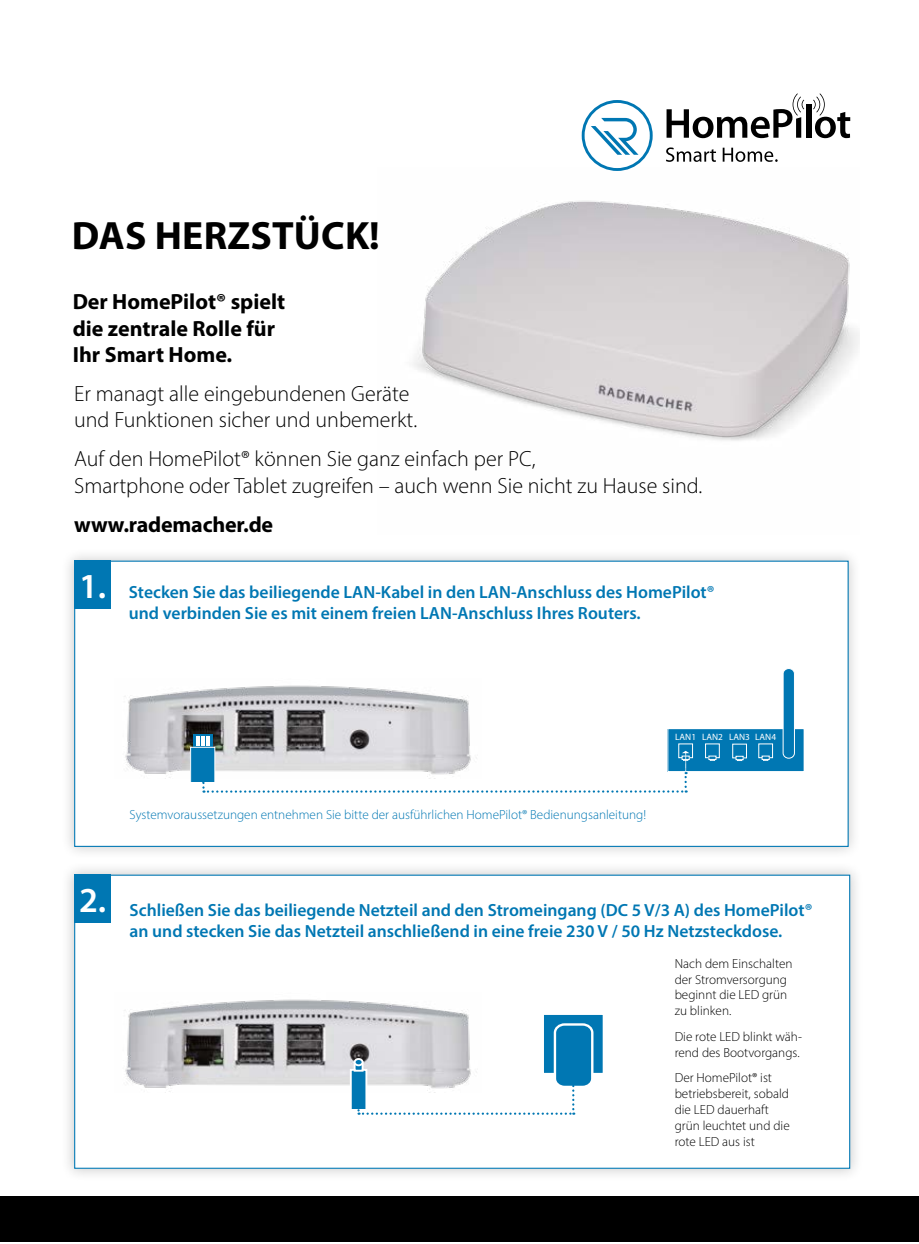
<style>
.page{position:relative;width:919px;height:1244px;background:#fff}
.page>*{position:absolute;margin:0;border:0;box-sizing:border-box;transform-origin:0 0}
.t1{font:700 39.6px "Myriad Pro";letter-spacing:.005em;color:#000}
.t2{font:600 35.32px "Myriad Pro";color:#fff}
.t3{font:300 22.05px/26.3px "Myriad Pro";color:#000}
.t4{font:700 22.05px/26.3px "Myriad Pro";color:#000}
.t5{font:600 17.55px/21.2px "Myriad Pro";color:#0077b3}
.t6{font:300 13.28px/15.8px "Myriad Pro";color:#000}
.t7{font:300 13.28px "Myriad Pro";color:#0077b3}
.t8{font:9.22px "Myriad Pro";color:#fff}
</style>
<div class="page">
<div style="left:0;top:1196px;width:918px;height:46px;background:#000"></div>
<div style="left:61px;top:861px;width:802px;height:321px;background:#000;opacity:.2"></div>
<div style="left:75px;top:875px;width:774px;height:293px;background:#fff"></div>
<img style="left:124px;top:999px;width:345px;height:93px">
<div style="left:61px;top:547px;width:800px;height:313px;background:#000;opacity:.2"></div>
<div style="left:75px;top:561px;width:773px;height:285px;background:#fff"></div>
<img style="left:413px;top:201px;width:446px;height:240px">
<img style="left:124px;top:685px;width:346px;height:93px">
<div style="left:542px;top:1014px;width:62px;height:60px;background:#0077b3"></div>
<div style="left:541px;top:1012px;width:64px;height:63px;border:2px solid #fff"></div>
<svg style="left:350px;top:1023px;width:243px;height:92px"></svg>
<svg style="left:193px;top:734px;width:19px;height:13px"></svg>
<div style="left:191px;top:747px;width:24px;height:35px;background:#0077b3"></div>
<div style="left:190px;top:747px;width:25px;height:35px;border:1px solid #fff"></div>
<svg style="left:196px;top:736px;width:13px;height:9px"></svg>
<div style="left:667px;top:728px;width:137px;height:43px;background:#0077b3"></div>
<div style="left:667px;top:728px;width:137px;height:44px;border:1px solid #fff"></div>
<div style="left:783px;top:668px;width:11px;height:90px;background:#0077b3;border-radius:5px"></div>
<div style="left:782px;top:668px;width:12px;height:90px;border:1px solid #fff;border-radius:5px"></div>
<div style="left:705px;top:744px;width:14px;height:14px;border:1px solid #fff"></div>
<svg style="left:708px;top:756px;width:8px;height:4px"></svg>
<div style="left:732px;top:744px;width:14px;height:14px;border:1px solid #fff"></div>
<svg style="left:735px;top:756px;width:8px;height:4px"></svg>
<svg style="left:761px;top:756px;width:8px;height:4px"></svg>
<svg style="left:202px;top:751px;width:487px;height:41px"></svg>
<svg style="left:666px;top:147px;width:50px;height:15px"></svg>
<div style="left:806px;top:104px;width:5px;height:34px;background:#000"></div>
<svg style="left:813px;top:93px;width:37px;height:45px"></svg>
<svg style="left:666px;top:93px;width:138px;height:45px"></svg>
<svg style="left:722px;top:148px;width:55px;height:14px"></svg>
<svg style="left:581px;top:100px;width:71px;height:71px"></svg>
<div style="left:74px;top:560px;width:37px;height:49px;background:#0077b3"></div>
<div style="left:74px;top:874px;width:37px;height:49px;background:#0077b3"></div>
<h1 class="t1" style="left:72px;top:210px;width:309px">DAS HERZSTÜCK!</h1>
<p class="t4" style="left:73px;top:288px;width:214px">Der HomePilot® spielt die zentrale Rolle für<br>Ihr Smart Home.</p>
<p class="t3" style="left:74px;top:380px;width:344px">Er managt alle eingebundenen Geräte und Funktionen sicher und unbemerkt.</p>
<p class="t3" style="left:74px;top:446px;width:629px">Auf den HomePilot® können Sie ganz einfach per PC,<br>Smartphone oder Tablet zugreifen – auch wenn Sie nicht zu Hause sind.</p>
<p class="t4" style="left:74px;top:510px;width:200px">www.rademacher.de</p>
<h2 class="t2" style="left:79px;top:563px;width:29px">1.</h2>
<p class="t5" style="left:129px;top:581px;width:587px">Stecken Sie das beiliegende LAN-Kabel in den LAN-Anschluss des HomePilot® und verbinden Sie es mit einem freien LAN-Anschluss Ihres Routers.</p>
<p class="t7" style="left:129px;top:807px;width:518px">Systemvoraussetzungen entnehmen Sie bitte der ausführlichen HomePilot® Bedienungsanleitung!</p>
<p class="t8" style="left:675px;top:731px;width:102px">LAN1 LAN2 LAN3 LAN4</p>
<p class="t5" style="left:129px;top:898px;width:684px;text-indent:-51px"><sup>2.</sup> Schließen Sie das beiliegende Netzteil and den Stromeingang (DC 5 V/3 A) des HomePilot® an und stecken Sie das Netzteil anschließend in eine freie 230 V / 50 Hz Netzsteckdose.</p>
<p class="t6" style="left:674px;top:955px;width:119px">Nach dem Einschalten der Stromversorgung beginnt die LED grün zu blinken.</p>
<p class="t6" style="left:674px;top:1028px;width:129px">Die rote LED blinkt wäh&shy;rend des Bootvorgangs.</p>
<p class="t6" style="left:674px;top:1070px;width:117px">Der HomePilot® ist betriebsbereit, sobald die LED dauerhaft grün leuchtet und die rote LED aus ist</p>
</div>
